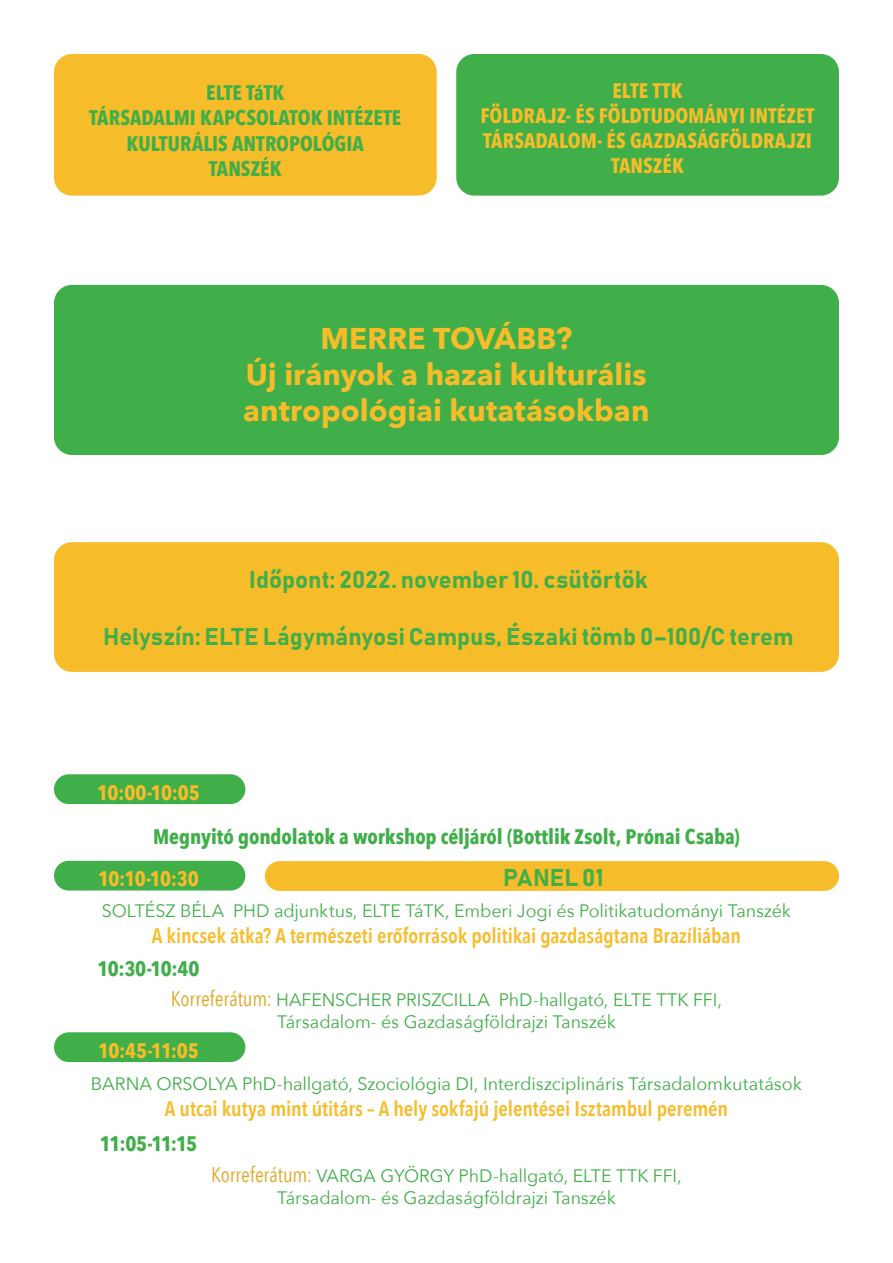
<style>
.page{position:relative;width:893px;height:1263px;background:#fff}
.page>*{position:absolute;margin:0;border:0;box-sizing:border-box;transform-origin:0 0}
.t1{font:700 30px/36px "Avenir Next";color:#f7bc2a;text-align:center}
.t2{font:24px "Bahnschrift";color:#40ae49}
.t3{font:700 21px/25.2px "Avenir Next Condensed";color:#40ae49;text-align:center}
.t4{font:600 21px "Avenir Next Condensed";letter-spacing:-.005em;color:#f7bc2a}
.t5{font:700 21px/25.2px "Avenir Next Condensed";color:#f7bc2a;text-align:center}
.t6{font:18px/21.6px "Avenir Next";letter-spacing:-.005em;color:#40ae49;text-align:center}
.s1{font-family:"Avenir Next Condensed";font-size:21px;color:#dfa929}
</style>
<div class="page">
<div style="left:54px;top:54px;width:383px;height:142px;background:#f7bc2a;border-radius:18px"></div>
<div style="left:54px;top:285px;width:785px;height:170px;background:#40ae49;border-radius:18px"></div>
<div style="left:456px;top:54px;width:383px;height:142px;background:#40ae49;border-radius:18px"></div>
<div style="left:54px;top:542px;width:785px;height:130px;background:#f7bc2a;border-radius:18px"></div>
<div style="left:54px;top:774px;width:191px;height:30px;background:#40ae49;border-radius:15px"></div>
<div style="left:54px;top:861px;width:191px;height:29px;background:#40ae49;border-radius:15px"></div>
<div style="left:54px;top:1032px;width:191px;height:30px;background:#40ae49;border-radius:15px"></div>
<div style="left:265px;top:861px;width:574px;height:30px;background:#f7bc2a;border-radius:15px"></div>
<p class="t3" style="left:89px;top:80px;width:314px">ELTE TáTK<br>TÁRSADALMI KAPCSOLATOK INTÉZETE<br>KULTURÁLIS ANTROPOLÓGIA<br>TANSZÉK</p>
<p class="t5" style="left:481px;top:77px;width:335px">ELTE TTK<br>FÖLDRAJZ- ÉS FÖLDTUDOMÁNYI INTÉZET<br>TÁRSADALOM- ÉS GAZDASÁGFÖLDRAJZI<br>TANSZÉK</p>
<h1 class="t1" style="left:243px;top:320px;width:408px">MERRE TOVÁBB?<br>Új irányok a hazai kulturális antropológiai kutatásokban</h1>
<h2 class="t2" style="left:249px;top:564px;width:400px">Időpont: 2022. november 10. csütörtök</h2>
<h2 class="t2" style="left:103px;top:622px;width:692px">Helyszín: ELTE Lágymányosi Campus, Északi tömb 0–100/C terem</h2>
<p class="t5" style="left:97px;top:779px;width:104px">10:00-10:05</p>
<p class="t3" style="left:153px;top:824px;width:588px">Megnyitó gondolatok a workshop céljáról (Bottlik Zsolt, Prónai Csaba)</p>
<p class="t5" style="left:98px;top:866px;width:102px">10:10-10:30</p>
<h2 class="t2" style="left:503px;top:862px;width:102px">PANEL 01</h2>
<p class="t6" style="left:102px;top:899px;width:691px">SOLTÉSZ BÉLA PHD adjunktus, ELTE TáTK, Emberi Jogi és Politikatudományi Tanszék</p>
<p class="t4" style="left:152px;top:917px;width:591px">A kincsek átka? A természeti erőforrások politikai gazdaságtana Brazíliában</p>
<p class="t3" style="left:97px;top:956px;width:104px">10:30-10:40</p>
<p class="t6" style="left:171px;top:988px;width:552px"><span class="s1">Korreferátum:</span> HAFENSCHER PRISZCILLA PhD-hallgató, ELTE TTK FFI,<br>Társadalom- és Gazdaságföldrajzi Tanszék</p>
<p class="t5" style="left:98px;top:1037px;width:102px">10:45-11:05</p>
<p class="t6" style="left:91px;top:1072px;width:712px">BARNA ORSOLYA PhD-hallgató, Szociológia DI, Interdiszciplináris Társadalomkutatások</p>
<p class="t4" style="left:165px;top:1090px;width:565px">A utcai kutya mint útitárs – A hely sokfajú jelentései Isztambul peremén</p>
<p class="t3" style="left:100px;top:1131px;width:99px">11:05-11:15</p>
<p class="t6" style="left:211px;top:1164px;width:472px"><span class="s1">Korreferátum:</span> VARGA GYÖRGY PhD-hallgató, ELTE TTK FFI,<br>Társadalom- és Gazdaságföldrajzi Tanszék</p>
</div>
